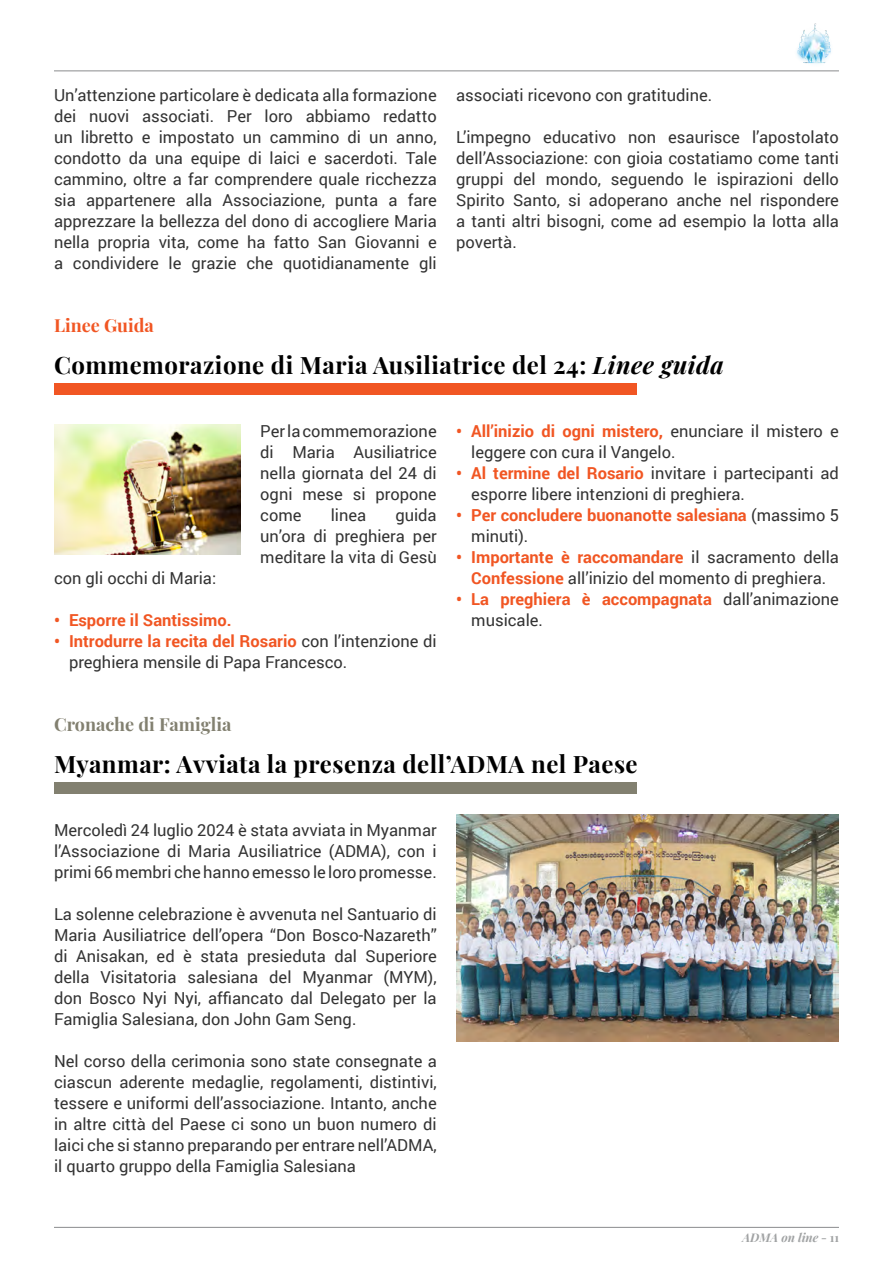
<style>
.page{position:relative;width:893px;height:1263px;background:#fff}
.page>*{position:absolute;margin:0;border:0;box-sizing:border-box;transform-origin:0 0}
.t1{font:700 24px "Playfair Display";letter-spacing:.02em;color:#000}
.t2{font:700 18px "Playfair Display";color:#828070}
.t3{font:700 18px "Playfair Display";color:#f15623}
.t4{font:16.5px/21px "Roboto";color:#333;text-align:justify}
.t5{font:700 16.5px/21px "Roboto";color:#f15623}
.t6{font:italic 700 12px "Playfair Display";color:#a1a3a4}
.s1{font-style:italic}
.s2{font-weight:700;color:#f15623}
.s3{font-weight:400;color:#333}
.s4{font-style:normal}
</style>
<div class="page">
<hr style="left:54px;top:1227px;width:785px;height:1px;background:#8a8c8e">
<hr style="left:54px;top:71px;width:785px;height:1px;background:#8a8c8e">
<img style="left:791px;top:23px;width:48px;height:48px">
<div style="left:54px;top:383px;width:582px;height:11px;background:#f15623"></div>
<div style="left:54px;top:782px;width:582px;height:12px;background:#828070"></div>
<img style="left:456px;top:815px;width:383px;height:226px">
<img style="left:54px;top:425px;width:187px;height:129px">
<p class="t4" style="left:54px;top:84px;width:384px">Un’attenzione particolare è dedicata alla formazione dei nuovi associati. Per loro abbiamo redatto un libretto e impostato un cammino di un anno, condotto da una equipe di laici e sacerdoti. Tale cammino, oltre a far comprendere quale ricchezza sia appartenere alla Associazione, punta a fare apprezzare la bellezza del dono di accogliere Maria nella propria vita, come ha fatto San Giovanni e a condividere le grazie che quotidianamente gli</p>
<p class="t4" style="left:456px;top:84px;width:257px">associati ricevono con gratitudine.</p>
<p class="t4" style="left:456px;top:126px;width:384px">L’impegno educativo non esaurisce l’apostolato dell’Associazione: con gioia costatiamo come tanti gruppi del mondo, seguendo le ispirazioni dello Spirito Santo, si adoperano anche nel rispondere a tanti altri bisogni, come ad esempio la lotta alla povertà.</p>
<p class="t3" style="left:54px;top:311px;width:101px">Linee Guida</p>
<p class="t1" style="left:54px;top:346px;width:671px">Commemorazione di Maria Ausiliatrice del 24: <span class="s1">Linee guida</span></p>
<p class="t4" style="left:260px;top:420px;width:178px">Per la commemorazione di Maria Ausiliatrice nella giornata del 24 di ogni mese si propone come</p>
<p class="t4" style="left:260px;top:504px;width:178px;text-indent:135px">guida un’ora di preghiera per meditare la vita di Gesù</p>
<p class="t4" style="left:331px;top:504px;width:37px">linea</p>
<p class="t4" style="left:54px;top:567px;width:164px">con gli occhi di Maria:</p>
<p class="t5" style="left:54px;top:608px;width:179px">• Esporre il Santissimo.</p>
<p class="t4" style="left:69px;top:630px;width:369px;text-indent:-15px"><span class="s2">• Introdurre la recita del Rosario</span> con l’intenzione di preghiera mensile di Papa Francesco.</p>
<p class="t4" style="left:471px;top:420px;width:369px;text-indent:-15px"><span class="s2">• All’inizio di ogni mistero,</span> enunciare il mistero e leggere con cura il Vangelo.</p>
<p class="t4" style="left:471px;top:462px;width:369px;text-indent:-15px"><span class="s2">• Al termine del Rosario</span> invitare i partecipanti ad esporre libere intenzioni di preghiera.</p>
<p class="t5" style="left:471px;top:503px;width:369px;text-indent:-15px">• Per concludere buonanotte salesiana <span class="s3">(massimo 5 minuti).</span></p>
<p class="t4" style="left:456px;top:546px;width:384px;text-align:center"><span class="s2">• Importante è raccomandare</span> il sacramento della<br><span class="s2">Confessione</span> all’inizio del momento di preghiera.</p>
<p class="t5" style="left:471px;top:587px;width:369px;text-indent:-15px">• La preghiera è accompagnata <span class="s3">dall’animazione musicale.</span></p>
<p class="t2" style="left:54px;top:710px;width:179px">Cronache di Famiglia</p>
<p class="t1" style="left:54px;top:745px;width:585px">Myanmar: Avviata la presenza dell’ADMA nel Paese</p>
<p class="t4" style="left:54px;top:819px;width:384px">Mercoledì 24 luglio 2024 è stata avviata in Myanmar l’Associazione di Maria Ausiliatrice (ADMA), con i primi 66 membri che hanno emesso le loro promesse.</p>
<p class="t4" style="left:54px;top:903px;width:384px">La solenne celebrazione è avvenuta nel Santuario di Maria Ausiliatrice dell’opera “Don Bosco-Nazareth” di Anisakan, ed è stata presieduta dal Superiore della Visitatoria salesiana del Myanmar (MYM), don Bosco Nyi Nyi, affiancato dal Delegato per la Famiglia Salesiana, don John Gam Seng.</p>
<p class="t4" style="left:54px;top:1050px;width:384px">Nel corso della cerimonia sono state consegnate a ciascun aderente medaglie, regolamenti, distintivi, tessere e uniformi dell’associazione. Intanto, anche in altre città del Paese ci sono un buon numero di laici che si stanno preparando per entrare nell’ADMA, il quarto gruppo della Famiglia Salesiana</p>
<p class="t6" style="left:742px;top:1228px;width:98px">ADMA on line <span class="s4">- 11</span></p>
</div>
